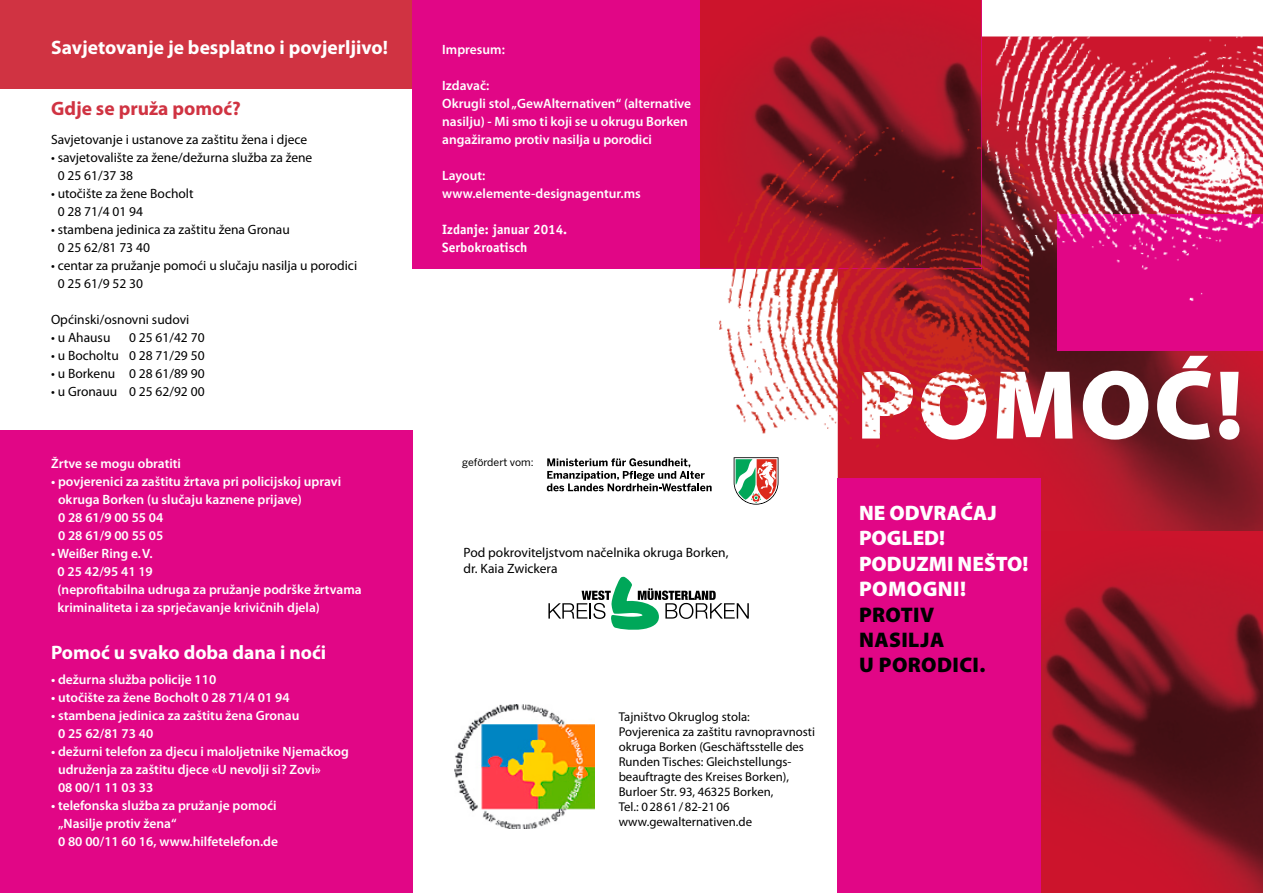
<style>
.page{position:relative;width:1263px;height:893px;background:#fff}
.page>*{position:absolute;margin:0;border:0;box-sizing:border-box;transform-origin:0 0}
.t1{font:900 99px "Myriad Pro";letter-spacing:.02em;color:#fff}
.t2{font:900 21.15px "Myriad Pro";letter-spacing:.02em;color:#000}
.t3{font:900 21.15px "Myriad Pro";letter-spacing:.02em;color:#fff}
.t4{font:900 21px/25.2px "Myriad Pro";color:#fff}
.head_negativ{font:700 19.5px "Myriad Pro";color:#fff}
.head{font:700 19.5px "Myriad Pro";color:#d03342}
.fließtext_negativ{font:600 13.5px/18px "Myriad Pro";color:#fff}
.fließtext{font:13.5px/18px "Myriad Pro";color:#000}
.t5{font:700 13.5px "Officina Sans Std";color:#fff}
.t6{font:12.75px/15px "Myriad Pro";color:#000}
.t7{font:10.5px "Benton Sans";color:#000}
</style>
<div class="page">
<img style="left:838px;top:301px;width:425px;height:230px">
<div style="left:0;top:0;width:446px;height:89px;background:#d03342"></div>
<div style="left:0;top:431px;width:412px;height:462px;background:#e10686"></div>
<img style="left:454px;top:704px;width:141px;height:125px">
<svg style="left:734px;top:457px;width:44px;height:48px"></svg>
<svg style="left:547px;top:458px;width:165px;height:33px"></svg>
<svg style="left:548px;top:577px;width:201px;height:53px"></svg>
<img style="left:1041px;top:531px;width:222px;height:362px">
<img style="left:699px;top:0;width:259px;height:107px">
<div style="left:412px;top:0;width:287px;height:268px;background:#e10686"></div>
<div style="left:1057px;top:214px;width:206px;height:137px;background:#e10686"></div>
<div style="left:838px;top:478px;width:203px;height:415px;background:#e10686"></div>
<img style="left:958px;top:0;width:305px;height:301px">
<img style="left:690px;top:107px;width:339px;height:344px">
<p class="head_negativ" style="left:51px;top:35px;width:338px">Savjetovanje je besplatno i povjerljivo!</p>
<p class="head" style="left:51px;top:95px;width:191px">Gdje se pruža pomoć?</p>
<p class="fließtext" style="left:51px;top:130px;width:258px">Savjetovanje i ustanove za zaštitu žena i djece</p>
<p class="fließtext" style="left:58px;top:148px;width:256px;text-indent:-7px">• savjetovalište za žene/dežurna služba za žene<br>0 25 61/37 38</p>
<p class="fließtext" style="left:58px;top:184px;width:137px;text-indent:-7px">• utočište za žene Bocholt<br>0 28 71/4 01 94</p>
<p class="fließtext" style="left:58px;top:220px;width:234px;text-indent:-7px">• stambena jedinica za zaštitu žena Gronau<br>0 25 62/81 73 40</p>
<p class="fließtext" style="left:58px;top:256px;width:301px;text-indent:-7px">• centar za pružanje pomoći u slučaju nasilja u porodici<br>0 25 61/9 52 30</p>
<p class="fließtext" style="left:51px;top:310px;width:140px">Općinski/osnovni sudovi</p>
<p class="fließtext" style="left:51px;top:328px;width:61px">• u Ahausu</p>
<p class="fließtext" style="left:129px;top:328px;width:77px">0 25 61/42 70</p>
<p class="fließtext" style="left:51px;top:346px;width:155px">• u Bocholtu 0 28 71/29 50</p>
<p class="fließtext" style="left:51px;top:364px;width:155px">• u Borkenu 0 28 61/89 90</p>
<p class="fließtext" style="left:51px;top:382px;width:155px">• u Gronauu 0 25 62/92 00</p>
<p class="fließtext_negativ" style="left:51px;top:454px;width:132px">Žrtve se mogu obratiti</p>
<p class="fließtext_negativ" style="left:58px;top:472px;width:285px;text-indent:-7px">• povjerenici za zaštitu žrtava pri policijskoj upravi okruga Borken (u slučaju kaznene prijave)<br>0 28 61/9 00 55 04<br>0 28 61/9 00 55 05</p>
<p class="fließtext_negativ" style="left:58px;top:544px;width:306px;text-indent:-7px">• Weißer Ring e.V.<br>0 25 42/95 41 19<br>(neprofitabilna udruga za pružanje podrške žrtvama kriminaliteta i za sprječavanje krivičnih djela)</p>
<p class="head_negativ" style="left:51px;top:640px;width:277px">Pomoć u svako doba dana i noći</p>
<p class="fließtext_negativ" style="left:51px;top:670px;width:167px">• dežurna služba policije 110</p>
<p class="fließtext_negativ" style="left:51px;top:688px;width:240px">• utočište za žene Bocholt 0 28 71/4 01 94</p>
<p class="fließtext_negativ" style="left:58px;top:706px;width:243px;text-indent:-7px">• stambena jedinica za zaštitu žena Gronau<br>0 25 62/81 73 40</p>
<p class="fließtext_negativ" style="left:58px;top:742px;width:292px;text-indent:-7px">• dežurni telefon za djecu i maloljetnike Njemačkog udruženja za zaštitu djece «U nevolji si? Zovi»<br>08 00/1 11 03 33</p>
<p class="fließtext_negativ" style="left:58px;top:796px;width:221px;text-indent:-7px">• telefonska služba za pružanje pomoći „Nasilje protiv žena“<br>0 80 00/11 60 16, www.hilfetelefon.de</p>
<p class="fließtext_negativ" style="left:442px;top:40px;width:64px">Impresum:</p>
<p class="fließtext_negativ" style="left:442px;top:76px;width:49px">Izdavač:</p>
<p class="fließtext_negativ" style="left:442px;top:94px;width:250px">Okrugli stol „GewAlternativen“ (alternative nasilju) - Mi smo ti koji se u okrugu Borken angažiramo protiv nasilja u porodici</p>
<p class="fließtext_negativ" style="left:442px;top:166px;width:45px">Layout:</p>
<p class="fließtext_negativ" style="left:442px;top:184px;width:200px">www.elemente-designagentur.ms</p>
<p class="t5" style="left:442px;top:221px;width:126px">Izdanje: januar 2014.</p>
<p class="t5" style="left:442px;top:239px;width:87px">Serbokroatisch</p>
<p class="t7" style="left:462px;top:456px;width:73px">gefördert vom:</p>
<p class="fließtext" style="left:463px;top:544px;width:266px;line-height:16.2px">Pod pokroviteljstvom načelnika okruga Borken, dr. Kaia Zwickera</p>
<p class="t6" style="left:619px;top:709px;width:133px">Tajništvo Okruglog stola:</p>
<p class="t6" style="left:619px;top:724px;width:198px">Povjerenica za zaštitu ravnopravnosti okruga Borken (Geschäftsstelle des Runden Tisches: Gleichstellungs&shy;beauftragte des Kreises Borken), Burloer Str. 93, 46325 Borken,<br>Tel.: 02861/82-2106</p>
<p class="t6" style="left:619px;top:814px;width:135px">www.gewalternativen.de</p>
<p class="t1" style="left:856px;top:339px;width:389px">POMOĆ!</p>
<p class="t4" style="left:859px;top:500px;width:171px">NE ODVRAĆAJ<br>POGLED!<br>PODUZMI NEŠTO!</p>
<p class="t3" style="left:859px;top:575px;width:109px">POMOGNI!</p>
<p class="t2" style="left:859px;top:600px;width:77px">PROTIV</p>
<p class="t2" style="left:859px;top:626px;width:87px">NASILJA</p>
<p class="t2" style="left:859px;top:651px;width:128px">U PORODICI.</p>
</div>
